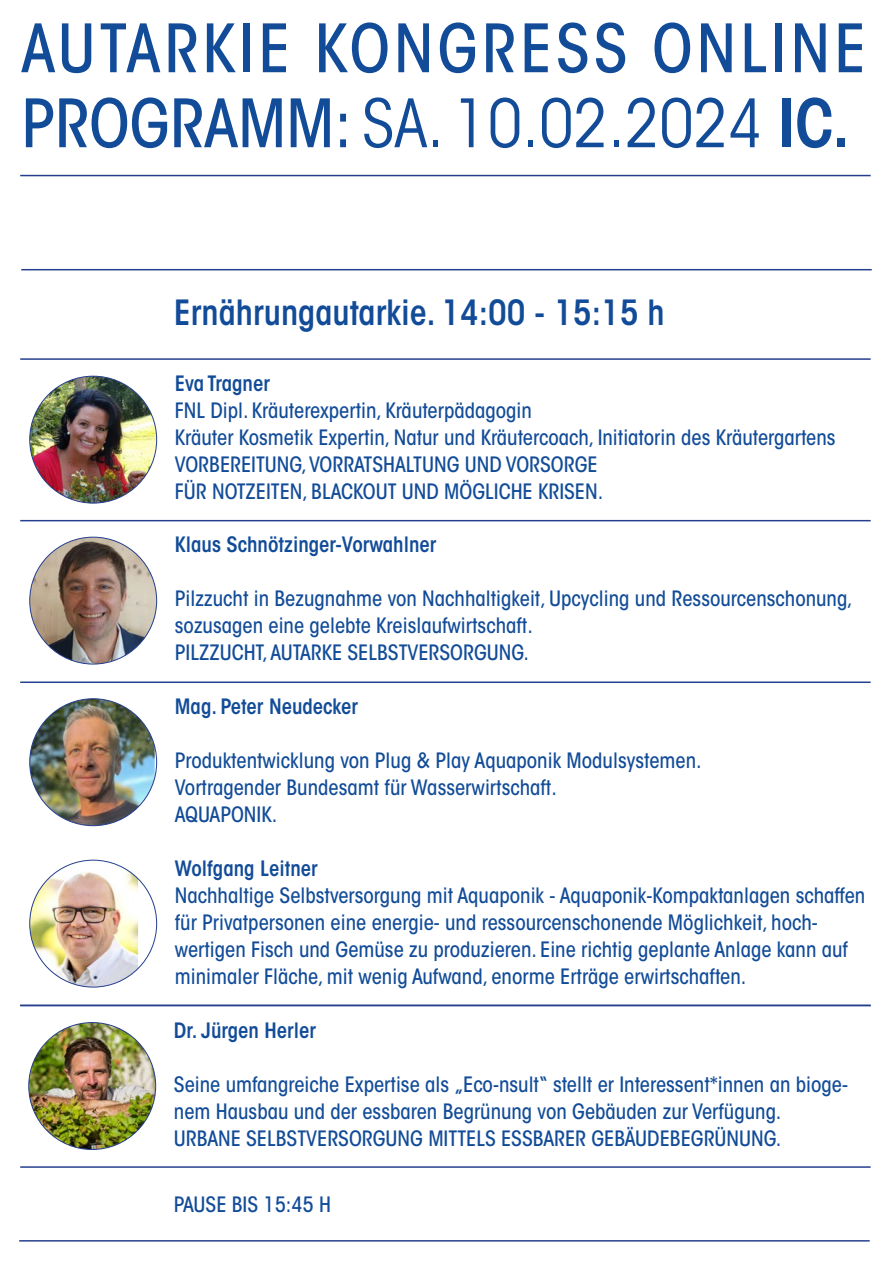
<style>
.page{position:relative;width:893px;height:1263px;background:#fff}
.page>*{position:absolute;margin:0;border:0;box-sizing:border-box;transform-origin:0 0}
.t1{font:condensed 66px "ITC Avant Garde Std";color:#124c98}
.t2{font:500 condensed 66px "ITC Avant Garde Std";letter-spacing:.06em;color:#124c98}
.t3{font:600 condensed 34.5px "ITC Avant Garde Std";color:#124c98}
.t4{font:500 condensed 21px/27px "ITC Avant Garde Std";color:#124c98}
.t5{font:600 condensed 21px "ITC Avant Garde Std";color:#124c98}
.s1{font-weight:500}
.s2{font-weight:600}
</style>
<div class="page">
<img style="left:30px;top:376px;width:127px;height:127px;border-radius:63px">
<img style="left:30px;top:537px;width:127px;height:127px;border-radius:63px">
<img style="left:30px;top:699px;width:125px;height:127px">
<hr style="left:21px;top:269px;width:851px;height:1px;background:#253f8e">
<hr style="left:20px;top:520px;width:851px;height:1px;background:#253f8e">
<hr style="left:20px;top:358px;width:851px;height:2px;background:#253f8e">
<hr style="left:20px;top:681px;width:851px;height:2px;background:#253f8e">
<hr style="left:20px;top:1166px;width:851px;height:2px;background:#253f8e">
<hr style="left:20px;top:175px;width:851px;height:1px;background:#253f8e">
<img style="left:30px;top:860px;width:108px;height:127px">
<hr style="left:20px;top:1005px;width:851px;height:1px;background:#253f8e">
<img style="left:29px;top:1022px;width:127px;height:127px;border-radius:63px">
<hr style="left:19px;top:1240px;width:851px;height:1px;background:#253f8e">
<p class="t2" style="left:21px;top:8px;width:846px">AUTARKIE KONGRESS ONLINE</p>
<p class="t1" style="left:21px;top:84px;width:830px"><span class="s1">PROGRAMM:</span> SA. 10.02.2024 <span class="s2">IC.</span></p>
<p class="t3" style="left:174px;top:291px;width:492px">Ernährungautarkie. 14:00 - 15:15 h</p>
<p class="t5" style="left:175px;top:371px;width:97px">Eva Tragner</p>
<p class="t4" style="left:175px;top:397px;width:359px">FNL Dipl. Kräuterexpertin, Kräuterpädagogin</p>
<p class="t4" style="left:175px;top:424px;width:662px">Kräuter Kosmetik Expertin, Natur und Kräutercoach, Initiatorin des Kräutergartens<br>VORBEREITUNG, VORRATSHALTUNG UND VORSORGE</p>
<p class="t4" style="left:175px;top:478px;width:430px">FÜR NOTZEITEN, BLACKOUT UND MÖGLICHE KRISEN.</p>
<p class="t5" style="left:175px;top:532px;width:263px">Klaus Schnötzinger-Vorwahlner</p>
<p class="t4" style="left:175px;top:585px;width:679px">Pilzzucht in Bezugnahme von Nachhaltigkeit, Upcycling und Ressourcenschonung, sozusagen eine gelebte Kreislaufwirtschaft.</p>
<p class="t4" style="left:175px;top:639px;width:356px">PILZZUCHT, AUTARKE SELBSTVERSORGUNG.</p>
<p class="t5" style="left:175px;top:693px;width:185px">Mag. Peter Neudecker</p>
<p class="t4" style="left:175px;top:747px;width:528px">Produktentwicklung von Plug &amp; Play Aquaponik Modulsystemen.</p>
<p class="t4" style="left:175px;top:774px;width:384px">Vortragender Bundesamt für Wasserwirtschaft.</p>
<p class="t4" style="left:175px;top:801px;width:104px">AQUAPONIK.</p>
<p class="t5" style="left:175px;top:855px;width:144px">Wolfgang Leitner</p>
<p class="t4" style="left:175px;top:881px;width:692px">Nachhaltige Selbstversorgung mit Aquaponik - Aquaponik-Kompaktanlagen schaffen für Privatpersonen eine energie- und ressourcenschonende Möglichkeit, hoch&shy;wertigen Fisch und Gemüse zu produzieren. Eine richtig geplante Anlage kann auf minimaler Fläche, mit wenig Aufwand, enorme Erträge erwirtschaften.</p>
<p class="t5" style="left:174px;top:1017px;width:143px">Dr. Jürgen Herler</p>
<p class="t4" style="left:174px;top:1071px;width:676px">Seine umfangreiche Expertise als „Eco-nsult“ stellt er Interessent*innen an bioge&shy;nem Hausbau und der essbaren Begrünung von Gebäuden zur Verfügung.</p>
<p class="t4" style="left:174px;top:1125px;width:609px">URBANE SELBSTVERSORGUNG MITTELS ESSBARER GEBÄUDEBEGRÜNUNG.</p>
<p class="t4" style="left:174px;top:1191px;width:159px">PAUSE BIS 15:45 H</p>
</div>
